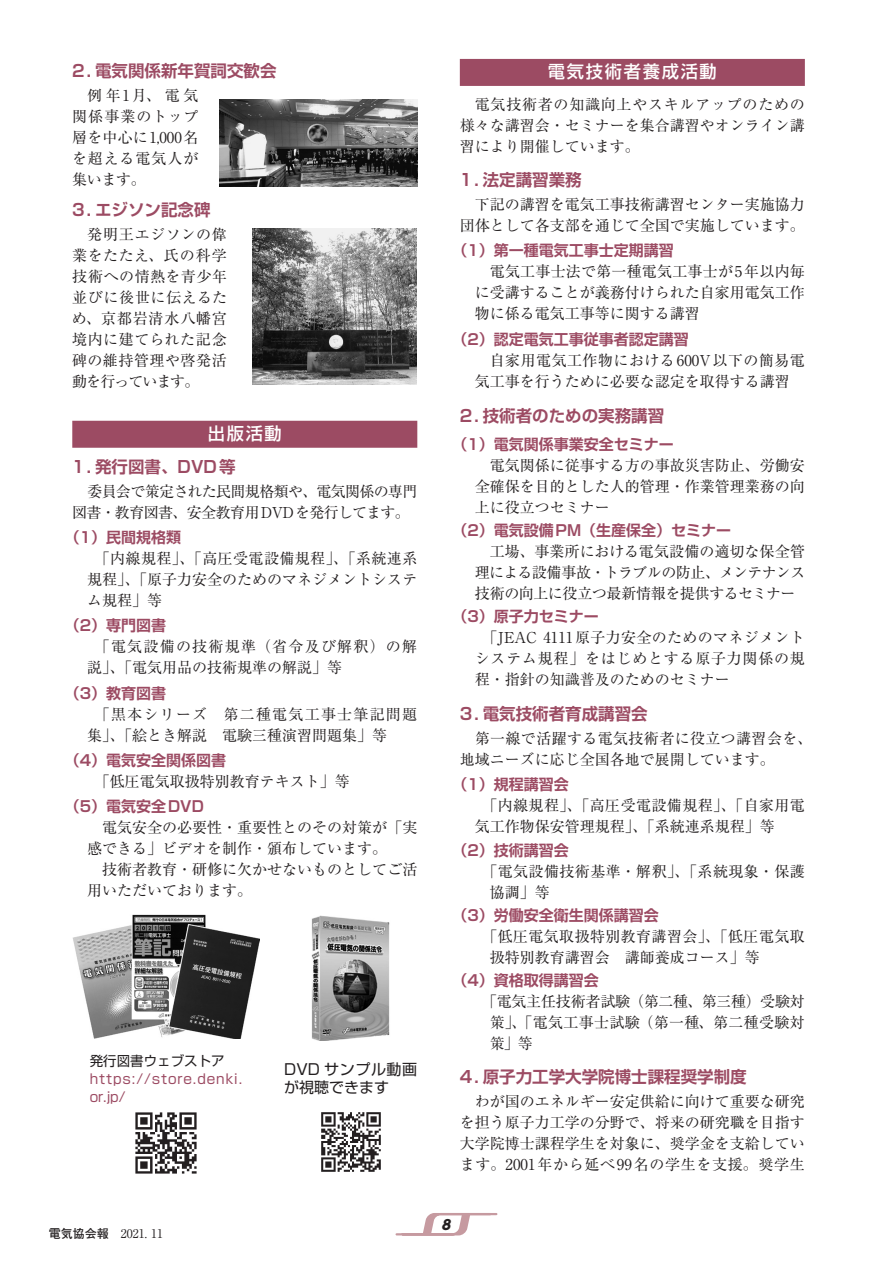
<style>
.page{position:relative;width:893px;height:1263px;background:#fff}
.page>*{position:absolute;margin:0;border:0;box-sizing:border-box;transform-origin:0 0}
.t1{font:500 17.25px "Shin Go Pro";letter-spacing:.1em;color:#fff}
.t2{font:700 16.5px "Shin Go Pro De";color:#9c4b63}
.t3{font:15px/21px "Ryumin Pro";color:#231f20;text-align:justify}
.t4{font:700 15px "Shin Go Pro De";color:#9c4b63}
.t5{font:15px/21px "Ryumin Pro";letter-spacing:.025em;color:#231f20}
.t6{font:15px/21px "Ryumin Pro";letter-spacing:.085em;color:#231f20}
.t7{font:15px/21px "Ryumin Pro";letter-spacing:-.04em;color:#231f20}
.t8{font:15px/21px "Ryumin Pro";letter-spacing:.03em;color:#231f20}
.t9{font:15px/18px "Shin Go Pro";color:#231f20}
.t10{font:13.5px/18px "Shin Go Pro";letter-spacing:.07em;color:#9c4b63}
.t11{font:13.5px "Shin Go Pro";color:#231f20}
.t12{font:800 13.5px "UD Shin Go NT Pro";color:#231f20}
.t13{font:12px "Ryumin Pro";color:#231f20}
.s1{font-family:"Futo Go B101 Pro";font-weight:700}
</style>
<div class="page">
<svg style="left:395px;top:1213px;width:103px;height:23px"></svg>
<div style="left:72px;top:421px;width:345px;height:27px;background:#9c4b63"></div>
<div style="left:460px;top:59px;width:345px;height:27px;background:#9c4b63"></div>
<img style="left:220px;top:100px;width:197px;height:86px">
<img style="left:252px;top:228px;width:165px;height:156px">
<img style="left:73px;top:914px;width:186px;height:124px">
<img style="left:311px;top:915px;width:79px;height:125px">
<img style="left:135px;top:1112px;width:62px;height:62px">
<img style="left:321px;top:1112px;width:60px;height:60px">
<p class="t2" style="left:72px;top:58px;width:206px">2.電気関係新年賀詞交歓会</p>
<p class="t3" style="left:72px;top:84px;width:128px;text-indent:15px">例年1月、電気関係事業のトップ層を中心に1,000名を超える電気人が集います。</p>
<p class="t2" style="left:72px;top:196px;width:140px">3.エジソン記念碑</p>
<p class="t3" style="left:72px;top:223px;width:157px;text-indent:15px">発明王エジソンの偉業をたたえ、氏の科学技術への情熱を青少年並びに後世に伝えるため、京都岩清水八幡宮境内に建てられた記念碑の維持管理や啓発活動を行っています。</p>
<p class="t1" style="left:208px;top:419px;width:76px">出版活動</p>
<p class="t2" style="left:72px;top:453px;width:165px">1.発行図書、DVD等</p>
<p class="t7" style="left:72px;top:480px;width:347px;text-indent:15px">委員会で策定された民間規格類や、電気関係の専門図書・教育図書、安全教育用DVDを発行してます。</p>
<p class="t4" style="left:65px;top:525px;width:118px">（1）民間規格類</p>
<p class="t3" style="left:87px;top:547px;width:332px;text-indent:8px">「内線規程」、「高圧受電設備規程」、「系統連系規程」、「原子力安全のためのマネジメントシステム規程」等</p>
<p class="t4" style="left:65px;top:613px;width:103px">（2）専門図書</p>
<p class="t6" style="left:87px;top:635px;width:331px;text-indent:8px">「電気設備の技術規準（省令及び解釈）の解説」、「電気用品の技術規準の解説」等</p>
<p class="t4" style="left:65px;top:681px;width:103px">（3）教育図書</p>
<p class="t6" style="left:87px;top:703px;width:331px;text-indent:8px">「黒本シリーズ　第二種電気工事士筆記問題集」、「絵とき解説　電験三種演習問題集」等</p>
<p class="t4" style="left:65px;top:748px;width:163px">（4）電気安全関係図書</p>
<p class="t3" style="left:95px;top:770px;width:257px">「低圧電気取扱特別教育テキスト」等</p>
<p class="t4" style="left:65px;top:794px;width:141px">（5）電気安全DVD</p>
<p class="t3" style="left:87px;top:816px;width:332px;text-indent:15px">電気安全の必要性・重要性とのその対策が「実感できる」ビデオを制作・頒布しています。</p>
<p class="t3" style="left:87px;top:858px;width:332px;text-indent:15px">技術者教育・研修に欠かせないものとしてご活用いただいております。</p>
<p class="t11" style="left:90px;top:1050px;width:136px">発行図書ウェブストア</p>
<p class="t10" style="left:90px;top:1068px;width:154px">https://store.denki. or.jp/</p>
<p class="t9" style="left:284px;top:1059px;width:134px">DVD サンプル動画が視聴できます</p>
<p class="t13" style="left:49px;top:1224px;width:116px"><span class="s1">電気協会報　</span>2021. 11</p>
<p class="t1" style="left:548px;top:57px;width:171px">電気技術者養成活動</p>
<p class="t3" style="left:460px;top:93px;width:346px;text-indent:15px">電気技術者の知識向上やスキルアップのための様々な講習会・セミナーを集合講習やオンライン講習により開催しています。</p>
<p class="t2" style="left:460px;top:166px;width:123px">1.法定講習業務</p>
<p class="t3" style="left:460px;top:193px;width:346px;text-align:right">下記の講習を電気工事技術講習センター実施協力団体として各支部を通じて全国で実施しています。</p>
<p class="t4" style="left:452px;top:238px;width:223px">（1）第一種電気工事士定期講習</p>
<p class="t3" style="left:475px;top:260px;width:332px;text-indent:15px">電気工事士法で第一種電気工事士が5年以内毎に受講することが義務付けられた自家用電気工作物に係る電気工事等に関する講習</p>
<p class="t4" style="left:452px;top:327px;width:238px">（2）認定電気工事従事者認定講習</p>
<p class="t3" style="left:475px;top:348px;width:332px;text-indent:15px">自家用電気工作物における600V以下の簡易電気工事を行うために必要な認定を取得する講習</p>
<p class="t2" style="left:460px;top:402px;width:206px">2.技術者のための実務講習</p>
<p class="t4" style="left:452px;top:432px;width:223px">（1）電気関係事業安全セミナー</p>
<p class="t3" style="left:475px;top:454px;width:331px;text-indent:15px">電気関係に従事する方の事故災害防止、労働安全確保を目的とした人的管理・作業管理業務の向上に役立つセミナー</p>
<p class="t4" style="left:452px;top:518px;width:280px">（2）電気設備PM（生産保全）セミナー</p>
<p class="t3" style="left:475px;top:540px;width:332px;text-indent:15px">工場、事業所における電気設備の適切な保全管理による設備事故・トラブルの防止、メンテナンス技術の向上に役立つ最新情報を提供するセミナー</p>
<p class="t4" style="left:452px;top:604px;width:148px">（3）原子力セミナー</p>
<p class="t3" style="left:475px;top:626px;width:332px;text-indent:8px">「JEAC 4111原子力安全のためのマネジメントシステム規程」をはじめとする原子力関係の規程・指針の知識普及のためのセミナー</p>
<p class="t2" style="left:460px;top:700px;width:189px">3.電気技術者育成講習会</p>
<p class="t5" style="left:460px;top:727px;width:354px;text-indent:15px">第一線で活躍する電気技術者に役立つ講習会を、地域ニーズに応じ全国各地で展開しています。</p>
<p class="t4" style="left:452px;top:772px;width:118px">（1）規程講習会</p>
<p class="t3" style="left:475px;top:794px;width:332px;text-indent:8px">「内線規程」、「高圧受電設備規程」、「自家用電気工作物保安管理規程」、「系統連系規程」等</p>
<p class="t4" style="left:452px;top:837px;width:118px">（2）技術講習会</p>
<p class="t8" style="left:490px;top:859px;width:316px;text-indent:-8px">「電気設備技術基準・解釈」、「系統現象・保護協調」等</p>
<p class="t4" style="left:452px;top:903px;width:208px">（3）労働安全衛生関係講習会</p>
<p class="t5" style="left:490px;top:924px;width:316px;text-indent:-8px">「低圧電気取扱特別教育講習会」、「低圧電気取扱特別教育講習会　講師養成コース」等</p>
<p class="t4" style="left:452px;top:968px;width:148px">（4）資格取得講習会</p>
<p class="t3" style="left:490px;top:990px;width:317px;text-indent:-8px">「電気主任技術者試験（第二種、第三種）受験対策」、「電気工事士試験（第一種、第二種受験対策」等</p>
<p class="t2" style="left:460px;top:1063px;width:288px">4.原子力工学大学院博士課程奨学制度</p>
<p class="t3" style="left:460px;top:1090px;width:347px;text-indent:15px">わが国のエネルギー安定供給に向けて重要な研究を担う原子力工学の分野で、将来の研究職を目指す大学院博士課程学生を対象に、奨学金を支給しています。2001年から延べ99名の学生を支援。奨学生</p>
<p class="t12" style="left:442px;top:1213px;width:10px">8</p>
</div>
